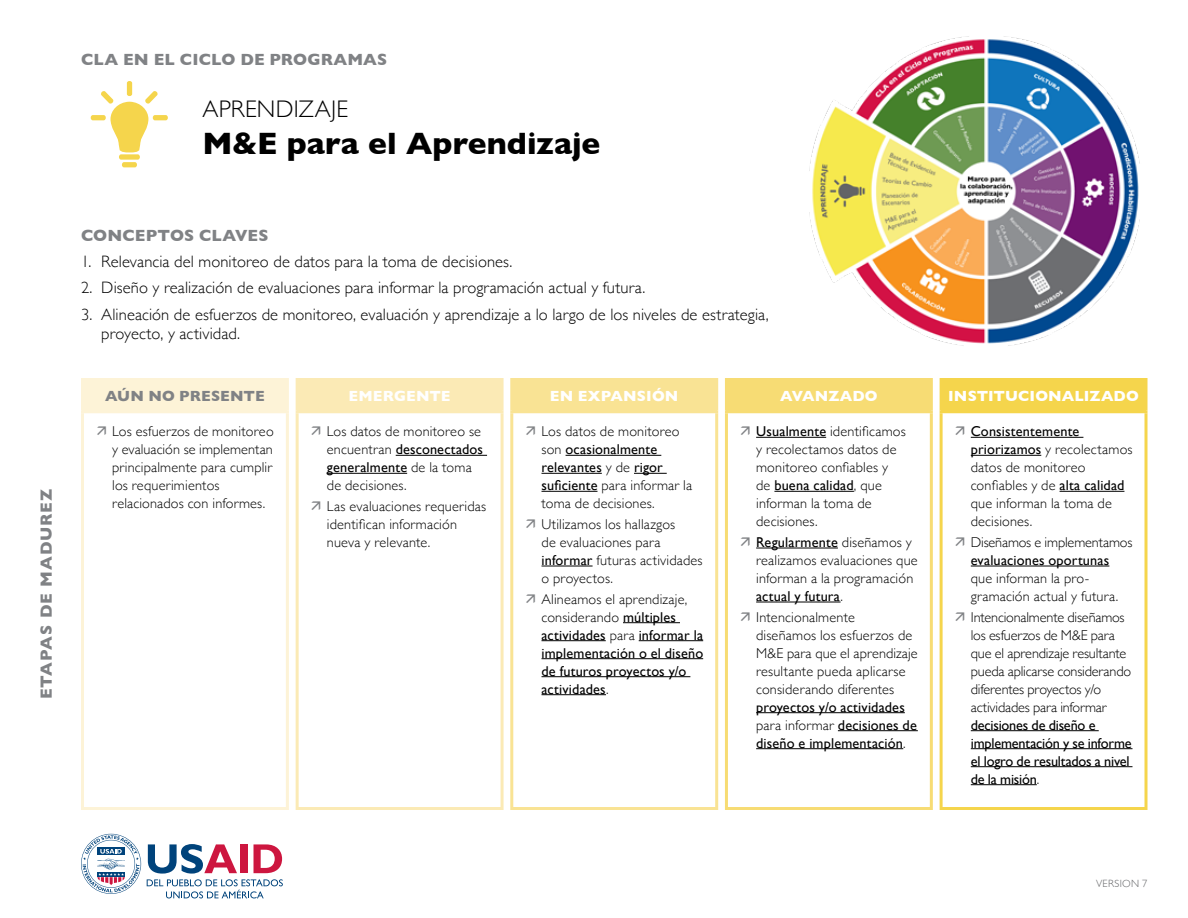
<style>
.page{position:relative;width:1188px;height:918px;background:#fff}
.page>*{position:absolute;margin:0;border:0;box-sizing:border-box;transform-origin:0 0}
.t1{font:700 31.5px "Gill Sans";color:#000}
.t2{font:300 24px "Gill Sans";letter-spacing:.01em;color:#000}
.t3{font:300 16.5px/19.5px "Gill Sans";letter-spacing:.005em;color:#000}
.t4{font:700 16.5px "Gill Sans";letter-spacing:.01em;color:#808285}
.t5{font:700 16.5px "Gill Sans";letter-spacing:.05em;color:#808285}
.t6{font:700 15px "Gill Sans";letter-spacing:.005em;color:#fff}
.t7{font:700 15px "Gill Sans";letter-spacing:.005em;color:#808285}
.t8{font:300 14.25px/18px "Gill Sans";letter-spacing:.01em;color:#000}
.t9{font:14.25px/18px "Gill Sans";letter-spacing:.005em;color:#000}
.t10{font:300 14.25px/18px "Gill Sans";letter-spacing:-.01em;color:#000}
.t11{font:14.25px/18px "Gill Sans";letter-spacing:-.015em;color:#000}
.t12{font:300 10.5px "Gill Sans";letter-spacing:.03em;color:#636466}
.s1{font-weight:400}
.s2{font-weight:300}
</style>
<div class="page">
<div style="left:82px;top:380px;width:205px;height:32px;background:#fdf3d7"></div>
<hr style="left:81px;top:378px;width:208px;height:3px;background:#fdf3d7">
<hr style="left:81px;top:381px;width:3px;height:29px;background:#fdf3d7">
<hr style="left:286px;top:381px;width:3px;height:29px;background:#fdf3d7">
<hr style="left:81px;top:413px;width:3px;height:394px;background:#fdf3d7">
<hr style="left:286px;top:413px;width:3px;height:394px;background:#fdf3d7">
<hr style="left:81px;top:807px;width:208px;height:3px;background:#fdf3d7">
<hr style="left:81px;top:410px;width:208px;height:3px;background:#fdf3d7">
<div style="left:297px;top:380px;width:205px;height:32px;background:#fbeab5"></div>
<hr style="left:296px;top:378px;width:208px;height:3px;background:#fbeab5">
<hr style="left:296px;top:381px;width:3px;height:29px;background:#fbeab5">
<hr style="left:501px;top:381px;width:3px;height:29px;background:#fbeab5">
<hr style="left:296px;top:413px;width:3px;height:394px;background:#fbeab5">
<hr style="left:501px;top:413px;width:3px;height:394px;background:#fbeab5">
<hr style="left:296px;top:807px;width:208px;height:3px;background:#fbeab5">
<hr style="left:296px;top:410px;width:208px;height:3px;background:#fbeab5">
<hr style="left:396px;top:455px;width:91px;height:1px;background:#000">
<hr style="left:327px;top:473px;width:80px;height:1px;background:#000">
<div style="left:512px;top:380px;width:205px;height:32px;background:#f9e394"></div>
<hr style="left:510px;top:410px;width:208px;height:3px;background:#f9e394">
<hr style="left:510px;top:378px;width:208px;height:3px;background:#f9e394">
<hr style="left:510px;top:381px;width:3px;height:29px;background:#f9e394">
<hr style="left:715px;top:381px;width:3px;height:29px;background:#f9e394">
<hr style="left:510px;top:413px;width:3px;height:394px;background:#f9e394">
<hr style="left:715px;top:413px;width:3px;height:394px;background:#f9e394">
<hr style="left:510px;top:807px;width:208px;height:3px;background:#f9e394">
<hr style="left:566px;top:455px;width:95px;height:1px;background:#000">
<hr style="left:542px;top:473px;width:60px;height:1px;background:#000">
<hr style="left:634px;top:473px;width:33px;height:1px;background:#000">
<hr style="left:542px;top:491px;width:56px;height:1px;background:#000">
<hr style="left:542px;top:566px;width:51px;height:1px;background:#000">
<hr style="left:623px;top:622px;width:57px;height:1px;background:#000">
<hr style="left:542px;top:640px;width:64px;height:1px;background:#000">
<hr style="left:639px;top:640px;width:64px;height:1px;background:#000">
<hr style="left:542px;top:658px;width:161px;height:1px;background:#000">
<hr style="left:542px;top:676px;width:148px;height:1px;background:#000">
<hr style="left:542px;top:694px;width:64px;height:1px;background:#000">
<div style="left:726px;top:380px;width:205px;height:32px;background:#f7dc74"></div>
<hr style="left:725px;top:410px;width:208px;height:3px;background:#f7dc74">
<hr style="left:725px;top:378px;width:208px;height:3px;background:#f7dc74">
<hr style="left:725px;top:381px;width:3px;height:29px;background:#f7dc74">
<hr style="left:930px;top:381px;width:3px;height:29px;background:#f7dc74">
<hr style="left:725px;top:413px;width:3px;height:394px;background:#f7dc74">
<hr style="left:930px;top:413px;width:3px;height:394px;background:#f7dc74">
<hr style="left:725px;top:807px;width:208px;height:3px;background:#f7dc74">
<hr style="left:756px;top:437px;width:70px;height:1px;background:#000">
<hr style="left:774px;top:491px;width:80px;height:1px;background:#000">
<hr style="left:756px;top:548px;width:82px;height:1px;background:#000">
<hr style="left:756px;top:602px;width:85px;height:1px;background:#000">
<hr style="left:756px;top:712px;width:149px;height:1px;background:#000">
<hr style="left:838px;top:730px;width:80px;height:1px;background:#000">
<hr style="left:756px;top:748px;width:147px;height:1px;background:#000">
<div style="left:941px;top:380px;width:205px;height:32px;background:#f5d54c"></div>
<hr style="left:940px;top:410px;width:208px;height:3px;background:#f5d54c">
<hr style="left:940px;top:378px;width:208px;height:3px;background:#f5d54c">
<hr style="left:940px;top:381px;width:3px;height:29px;background:#f5d54c">
<svg style="left:1146px;top:381px;width:2px;height:29px"></svg>
<hr style="left:940px;top:413px;width:3px;height:394px;background:#f5d54c">
<svg style="left:1144px;top:413px;width:4px;height:394px"></svg>
<hr style="left:940px;top:807px;width:208px;height:3px;background:#f5d54c">
<hr style="left:971px;top:437px;width:112px;height:1px;background:#000">
<hr style="left:971px;top:455px;width:70px;height:1px;background:#000">
<hr style="left:1060px;top:491px;width:64px;height:1px;background:#000">
<hr style="left:971px;top:566px;width:138px;height:1px;background:#000">
<hr style="left:971px;top:730px;width:128px;height:1px;background:#000">
<hr style="left:971px;top:748px;width:162px;height:1px;background:#000">
<hr style="left:971px;top:766px;width:162px;height:1px;background:#000">
<hr style="left:971px;top:784px;width:66px;height:1px;background:#000">
<svg style="left:81px;top:834px;width:60px;height:60px"></svg>
<svg style="left:147px;top:844px;width:136px;height:54px"></svg>
<img style="left:809px;top:36px;width:331px;height:310px">
<div style="left:119px;top:154px;width:21px;height:6px;background:#f5d54c;border-radius:2px"></div>
<div style="left:122px;top:162px;width:15px;height:5px;background:#f5d54c;border-radius:2px"></div>
<div style="left:127px;top:81px;width:5px;height:15px;background:#f5d54c;border-radius:2px"></div>
<div style="left:153px;top:115px;width:15px;height:5px;background:#f5d54c;border-radius:2px"></div>
<div style="left:91px;top:115px;width:15px;height:5px;background:#f5d54c;border-radius:2px"></div>
<svg style="left:101px;top:91px;width:57px;height:62px"></svg>
<p class="t5" style="left:33px;top:699px;width:212px;rotate:-90deg">ETAPAS DE MADUREZ</p>
<p class="t4" style="left:81px;top:47px;width:308px">CLA EN EL CICLO DE PROGRAMAS</p>
<h2 class="t2" style="left:202px;top:90px;width:147px">APRENDIZAJE</h2>
<h1 class="t1" style="left:202px;top:118px;width:399px">M&amp;E para el Aprendizaje</h1>
<p class="t4" style="left:81px;top:222px;width:189px">CONCEPTOS CLAVES</p>
<p class="t3" style="left:81px;top:251px;width:433px">1. Relevancia del monitoreo de datos para la toma de decisiones.</p>
<p class="t3" style="left:81px;top:277px;width:566px">2. Diseño y realización de evaluaciones para informar la programación actual y futura.</p>
<p class="t3" style="left:101px;top:304px;width:669px;text-indent:-20px">3. Alineación de esfuerzos de monitoreo, evaluación y aprendizaje a lo largo de los niveles de estrategia, proyecto, y actividad.</p>
<p class="t7" style="left:105px;top:384px;width:161px">AÚN NO PRESENTE</p>
<p class="t8" style="left:112px;top:422px;width:163px">Los esfuerzos de monitoreo y evaluación se implementan principalmente para cumplir los requerimientos relacionados con informes.</p>
<p class="t6" style="left:349px;top:384px;width:104px">EMERGENTE</p>
<p class="t8" style="left:327px;top:422px;width:158px">Los datos de monitoreo se encuentran <span class="s1">desconectados generalmente</span> de la toma de decisiones.</p>
<p class="t8" style="left:327px;top:497px;width:161px">Las evaluaciones requeridas identifican información nueva y relevante.</p>
<p class="t6" style="left:550px;top:384px;width:130px">EN EXPANSIÓN</p>
<p class="t8" style="left:542px;top:422px;width:152px">Los datos de monitoreo son <span class="s1">ocasionalmente relevantes</span> y de <span class="s1">rigor suficiente</span> para informar la toma de decisiones.</p>
<p class="t8" style="left:542px;top:515px;width:163px">Utilizamos los hallazgos<br>de evaluaciones para <span class="s1">informar</span> futuras actividades o proyectos.</p>
<p class="t9" style="left:542px;top:590px;width:163px"><span class="s2">Alineamos el aprendizaje, considerando</span> múltiples actividades <span class="s2">para</span> informar la implementación o el diseño de futuros proyectos y/o actividades<span class="s2">.</span></p>
<p class="t6" style="left:780px;top:384px;width:99px">AVANZADO</p>
<p class="t8" style="left:756px;top:422px;width:151px"><span class="s1">Usualmente</span> identificamos y recolectamos datos de monitoreo confiables y de <span class="s1">buena calidad</span>, que informan la toma de decisiones.</p>
<p class="t8" style="left:756px;top:533px;width:163px"><span class="s1">Regularmente</span> diseñamos y realizamos evaluaciones que informan a la programación <span class="s1">actual y futura</span>.</p>
<p class="t8" style="left:756px;top:607px;width:163px">Intencionalmente diseñamos los esfuerzos de<br>M&amp;E para que el aprendizaje resultante pueda aplicarse considerando diferentes</p>
<p class="t9" style="left:756px;top:698px;width:162px">proyectos y/o actividades <span class="s2">para informar</span> decisiones de diseño e implementación<span class="s2">.</span></p>
<p class="t6" style="left:948px;top:384px;width:192px">INSTITUCIONALIZADO</p>
<p class="t8" style="left:971px;top:422px;width:163px"><span class="s1">Consistentemente priorizamos</span> y recolectamos datos de monitoreo confiables y de <span class="s1">alta calidad </span>que informan la toma de decisiones.</p>
<p class="t10" style="left:971px;top:533px;width:163px">Diseñamos e implementamos</p>
<p class="t9" style="left:971px;top:551px;width:140px">evaluaciones oportunas</p>
<p class="t8" style="left:971px;top:569px;width:149px">que informan la pro&shy;gramación actual y futura.</p>
<p class="t10" style="left:971px;top:607px;width:162px">Intencionalmente diseñamos los esfuerzos de M&amp;E para que el aprendizaje resultante pueda aplicarse considerando diferentes proyectos y/o actividades para informar</p>
<p class="t11" style="left:971px;top:716px;width:162px">decisiones de diseño e implementación y se informe el logro de resultados a nivel de la misión<span class="s2">.</span></p>
<p class="t12" style="left:1096px;top:875px;width:53px">VERSION 7</p>
</div>
